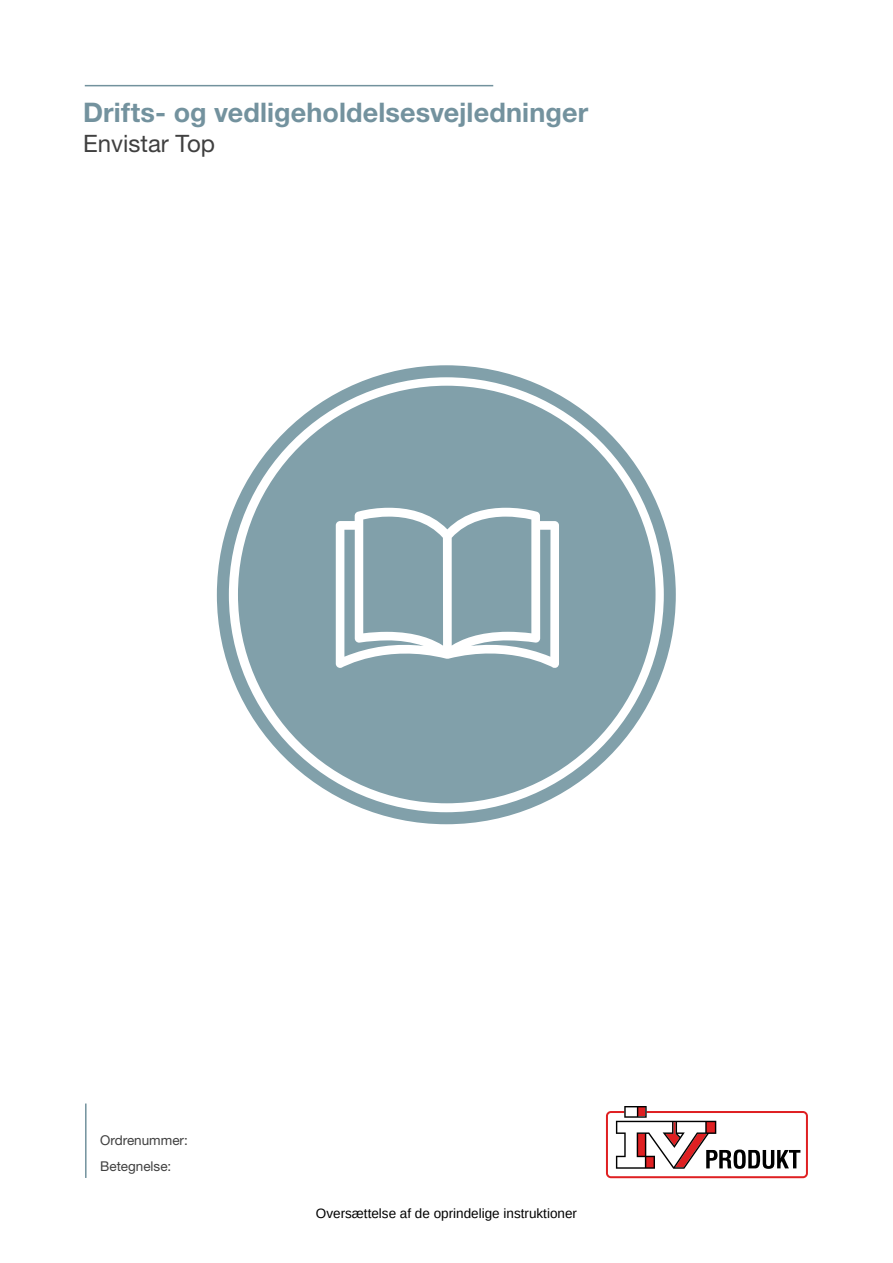
<style>
.page{position:relative;width:893px;height:1263px;background:#fff}
.page>*{position:absolute;margin:0;border:0;box-sizing:border-box;transform-origin:0 0}
.t1{font:700 27px "Helvetica Neue LTW1 G";letter-spacing:.005em;color:#73929e}
.t2{font:24px "Helvetica Neue LTW1 G";color:#404040}
.t3{font:13.5px "Arimo";color:#000}
.t4{font:13.5px/26px "Helvetica Neue LTW1 G";color:#404040}
</style>
<div class="page">
<hr style="left:85px;top:85px;width:408px;height:1px;background:#72929d">
<hr style="left:85px;top:1103px;width:2px;height:75px;background:#72929d">
<svg style="left:606px;top:1106px;width:202px;height:72px"></svg>
<div style="left:238px;top:386px;width:417px;height:417px;background:#81a0aa;border-radius:50%"></div>
<div style="left:217px;top:365px;width:459px;height:459px;border:12px solid #81a0aa;border-radius:50%"></div>
<svg style="left:336px;top:508px;width:223px;height:160px"></svg>
<h1 class="t1" style="left:83px;top:96px;width:507px">Drifts- og vedligeholdelsesvejledninger</h1>
<h2 class="t2" style="left:83px;top:129px;width:133px">Envistar Top</h2>
<p class="t4" style="left:100px;top:1127px;width:89px">Ordrenummer:<br>Betegnelse:</p>
<p class="t3" style="left:316px;top:1204px;width:263px">Oversættelse af de oprindelige instruktioner</p>
</div>
